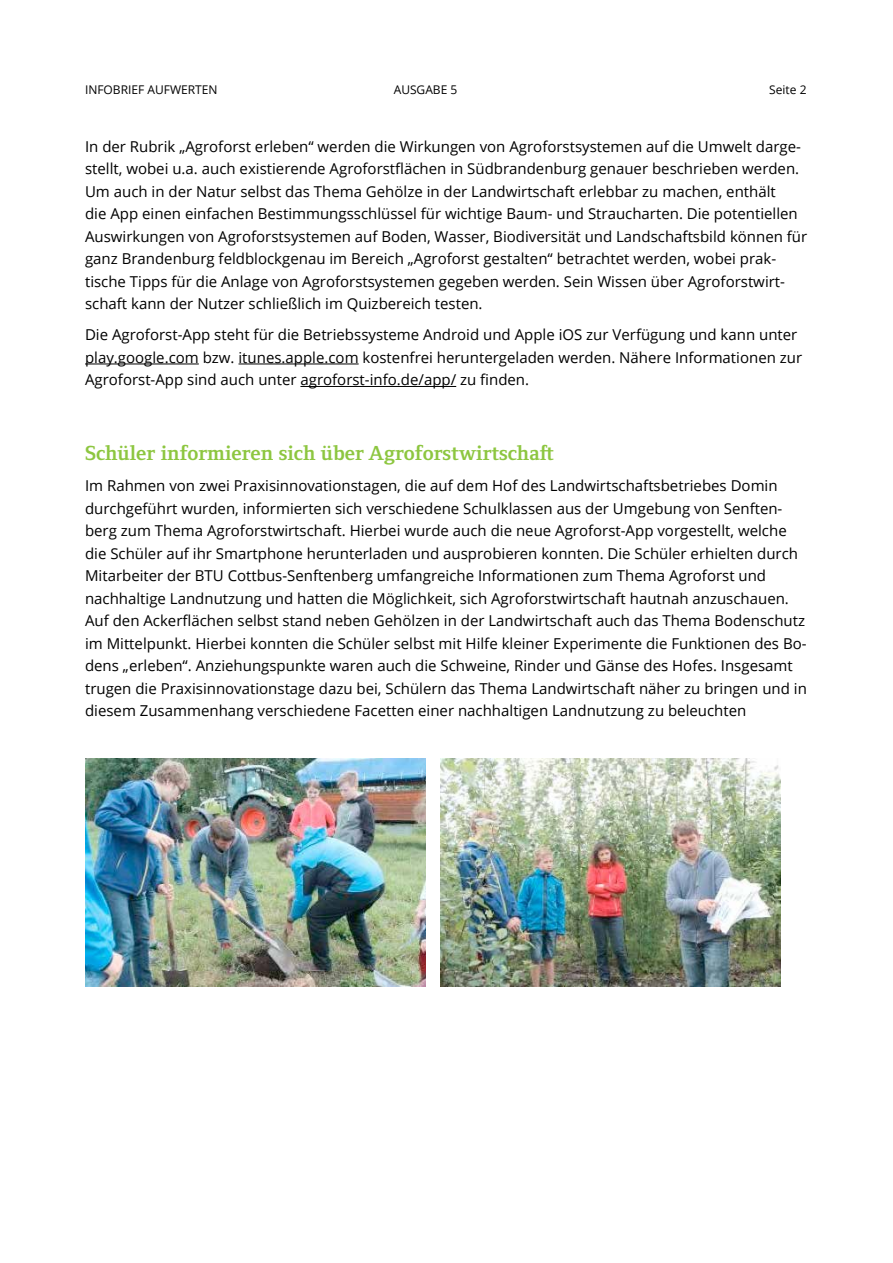
<style>
.page{position:relative;width:893px;height:1263px;background:#fff}
.page>*{position:absolute;margin:0;border:0;box-sizing:border-box;transform-origin:0 0}
.t1{font:700 21px "Foundry Form Serif";color:#8dc640}
.t2{font:15px/22.5px "Open Sans";color:#000}
.t3{font:12px "Open Sans";color:#000}
</style>
<div class="page">
<hr style="left:85px;top:364px;width:114px;height:1px;background:#000">
<hr style="left:238px;top:364px;width:121px;height:1px;background:#000">
<hr style="left:300px;top:386px;width:156px;height:1px;background:#000">
<img style="left:85px;top:758px;width:340px;height:228px">
<img style="left:440px;top:759px;width:340px;height:227px">
<p class="t3" style="left:85px;top:82px;width:134px">INFOBRIEF AUFWERTEN</p>
<p class="t3" style="left:394px;top:82px;width:65px">AUSGABE 5</p>
<p class="t3" style="left:769px;top:82px;width:39px">Seite 2</p>
<p class="t2" style="left:85px;top:135px;width:724px">In der Rubrik „Agroforst erleben“ werden die Wirkungen von Agroforstsystemen auf die Umwelt darge&shy;stellt, wobei u.a. auch existierende Agroforstflächen in Südbrandenburg genauer beschrieben werden.<br>Um auch in der Natur selbst das Thema Gehölze in der Landwirtschaft erlebbar zu machen, enthält<br>die App einen einfachen Bestimmungsschlüssel für wichtige Baum- und Straucharten. Die potentiellen Auswirkungen von Agroforstsystemen auf Boden, Wasser, Biodiversität und Landschaftsbild können für ganz Brandenburg feldblockgenau im Bereich „Agroforst gestalten“ betrachtet werden, wobei prak&shy;tische Tipps für die Anlage von Agroforstsystemen gegeben werden. Sein Wissen über Agroforstwirt&shy;schaft kann der Nutzer schließlich im Quizbereich testen.</p>
<p class="t2" style="left:85px;top:323px;width:719px">Die Agroforst-App steht für die Betriebssysteme Android und Apple iOS zur Verfügung und kann unter play.google.com bzw. itunes.apple.com kostenfrei heruntergeladen werden. Nähere Informationen zur<br>Agroforst-App sind auch unter agroforst-info.de/app/ zu finden.</p>
<h1 class="t1" style="left:85px;top:441px;width:470px">Schüler informieren sich über Agroforstwirtschaft</h1>
<p class="t2" style="left:85px;top:474px;width:723px">Im Rahmen von zwei Praxisinnovationstagen, die auf dem Hof des Landwirtschaftsbetriebes Domin durchgeführt wurden, informierten sich verschiedene Schulklassen aus der Umgebung von Senften&shy;berg zum Thema Agroforstwirtschaft. Hierbei wurde auch die neue Agroforst-App vorgestellt, welche die Schüler auf ihr Smartphone herunterladen und ausprobieren konnten. Die Schüler erhielten durch Mitarbeiter der BTU Cottbus-Senftenberg umfangreiche Informationen zum Thema Agroforst und nachhaltige Landnutzung und hatten die Möglichkeit, sich Agroforstwirtschaft hautnah anzuschauen.<br>Auf den Ackerflächen selbst stand neben Gehölzen in der Landwirtschaft auch das Thema Bodenschutz im Mittelpunkt. Hierbei konnten die Schüler selbst mit Hilfe kleiner Experimente die Funktionen des Bo&shy;dens „erleben“. Anziehungspunkte waren auch die Schweine, Rinder und Gänse des Hofes. Insgesamt trugen die Praxisinnovationstage dazu bei, Schülern das Thema Landwirtschaft näher zu bringen und in diesem Zusammenhang verschiedene Facetten einer nachhaltigen Landnutzung zu beleuchten</p>
</div>
